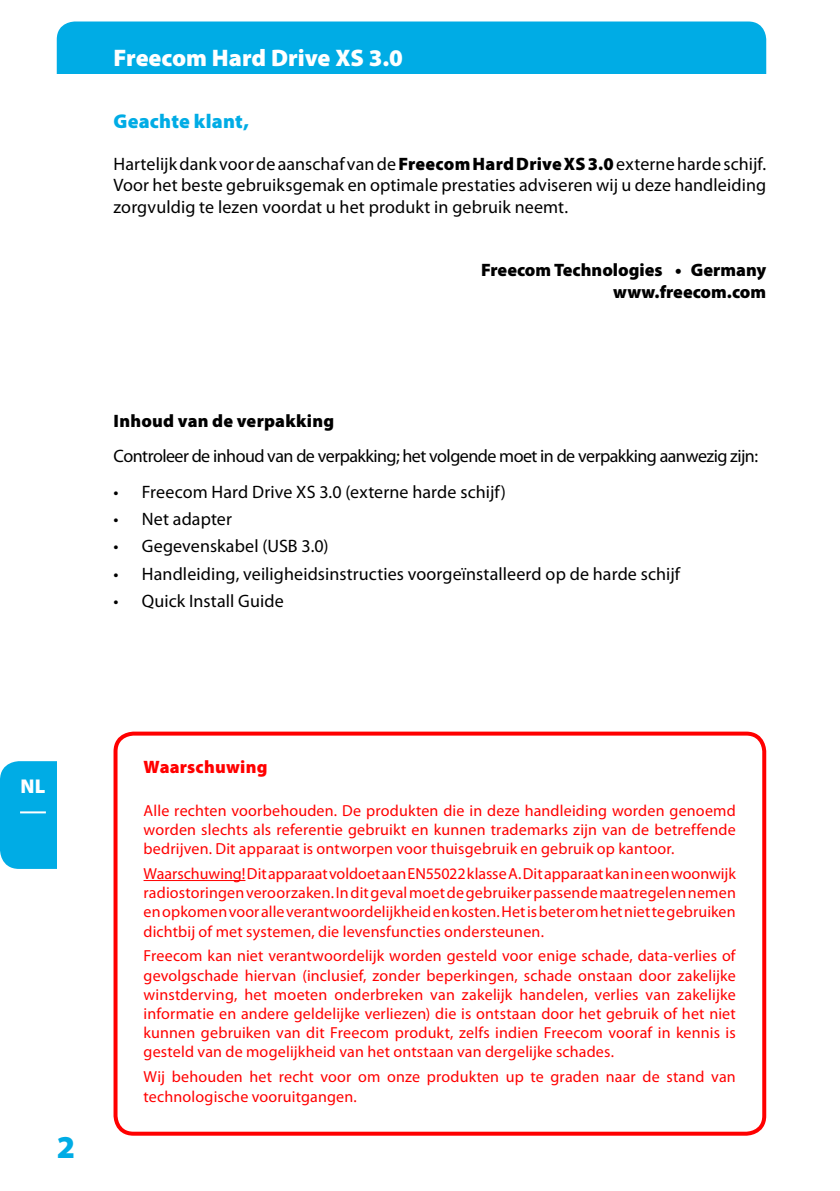
<style>
.page{position:relative;width:840px;height:1191px;background:#fff}
.page>*{position:absolute;margin:0;border:0;box-sizing:border-box;transform-origin:0 0}
.t1{font:900 24px "Myriad Pro";color:#fff}
.t2{font:900 20px "Myriad Pro";letter-spacing:.01em;color:#00ace5}
.t3{font:900 20px "Myriad Pro";color:#fff}
.t4{font:18px/21.6px "Myriad Pro";letter-spacing:.005em;color:#000;text-align:justify}
.t5{font:18px "Myriad Pro";letter-spacing:-.03em;color:#000}
.t6{font:900 18px/21.6px "Myriad Pro";color:#000;text-align:right}
.t7{font:900 18px "Myriad Pro";letter-spacing:.01em;color:#f00}
.t8{font:16px/19.2px "Myriad Pro";letter-spacing:.01em;color:#f00;text-align:justify}
.s1{font-weight:900}
</style>
<div class="page">
<div style="left:57px;top:22px;width:708px;height:52px;background:#00ace5"></div>
<div style="left:0;top:761px;width:57px;height:108px;background:#00ace5"></div>
<hr style="left:20px;top:811px;width:26px;height:2px;background:#fff">
<hr style="left:143px;top:880px;width:102px;height:1px;background:#f00">
<div style="left:113px;top:731px;width:652px;height:404px;border:4px solid #f00;border-radius:18px"></div>
<p class="t3" style="left:21px;top:773px;width:26px">NL</p>
<h1 class="t1" style="left:113px;top:42px;width:291px">Freecom Hard Drive XS 3.0</h1>
<p class="t2" style="left:113px;top:108px;width:137px">Geachte klant,</p>
<p class="t4" style="left:113px;top:153px;width:654px">Hartelijk dank voor de aanschaf van de <span class="s1">Freecom Hard Drive XS 3.0</span> externe harde schijf.<br>Voor het beste gebruiksgemak en optimale prestaties adviseren wij u deze handleiding zorgvuldig te lezen voordat u het produkt in gebruik neemt.</p>
<p class="t6" style="left:480px;top:258px;width:286px">Freecom Technologies • Germany www.freecom.com</p>
<p class="t6" style="left:113px;top:409px;width:222px">Inhoud van de verpakking</p>
<p class="t5" style="left:113px;top:445px;width:645px">Controleer de inhoud van de verpakking; het volgende moet in de verpakking aanwezig zijn:</p>
<p class="t4" style="left:113px;top:480px;width:394px">• Freecom Hard Drive XS 3.0 (externe harde schijf)</p>
<p class="t4" style="left:113px;top:508px;width:120px">• Net adapter</p>
<p class="t4" style="left:113px;top:535px;width:216px">• Gegevenskabel (USB 3.0)</p>
<p class="t4" style="left:113px;top:562px;width:568px">• Handleiding, veiligheidsinstructies voorgeïnstalleerd op de harde schijf</p>
<p class="t4" style="left:113px;top:590px;width:172px">• Quick Install Guide</p>
<p class="t7" style="left:143px;top:755px;width:125px">Waarschuwing</p>
<p class="t8" style="left:143px;top:800px;width:593px">Alle rechten voorbehouden. De produkten die in deze handleiding worden genoemd worden slechts als referentie gebruikt en kunnen trademarks zijn van de betreffende bedrijven. Dit apparaat is ontworpen voor thuisgebruik en gebruik op kantoor.</p>
<p class="t8" style="left:143px;top:863px;width:593px">Waarschuwing! Dit apparaat voldoet aan EN55022 klasse A. Dit apparaat kan in een woonwijk radiostoringen veroorzaken. In dit geval moet de gebruiker passende maatregelen nemen en opkomen voor alle verantwoordelijkheid en kosten. Het is beter om het niet te gebruiken dichtbij of met systemen, die levensfuncties ondersteunen.</p>
<p class="t8" style="left:143px;top:946px;width:593px">Freecom kan niet verantwoordelijk worden gesteld voor enige schade, data-verlies of gevolgschade hiervan (inclusief, zonder beperkingen, schade onstaan door zakelijke winstderving, het moeten onderbreken van zakelijk handelen, verlies van zakelijke informatie en andere geldelijke verliezen) die is ontstaan door het gebruik of het niet kunnen gebruiken van dit Freecom produkt, zelfs indien Freecom vooraf in kennis is gesteld van de mogelijkheid van het ontstaan van dergelijke schades.</p>
<p class="t8" style="left:143px;top:1067px;width:593px">Wij behouden het recht voor om onze produkten up te graden naar de stand van technologische vooruitgangen.</p>
</div>
